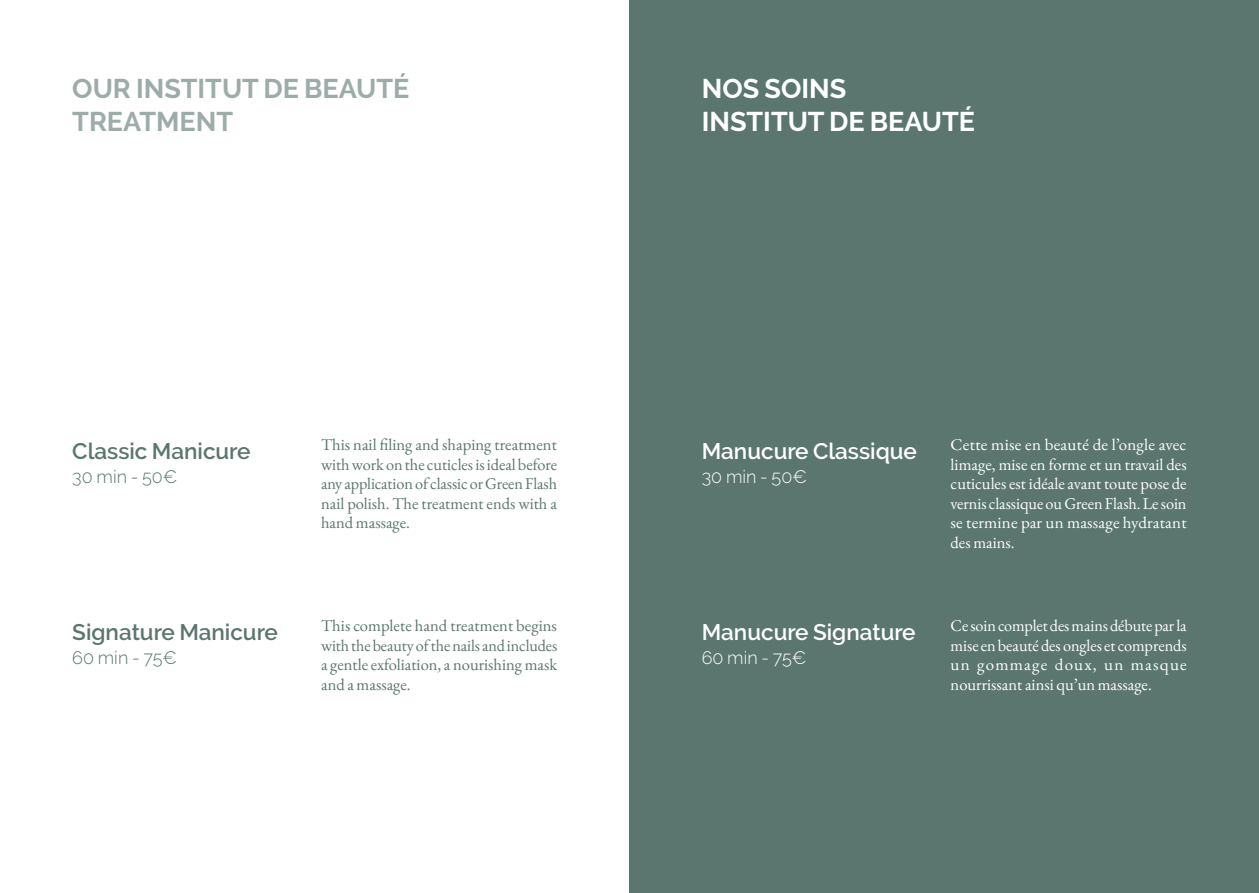
<style>
.page{position:relative;width:1259px;height:893px;background:#fff}
.page>*{position:absolute;margin:0;border:0;box-sizing:border-box;transform-origin:0 0}
.sous-titres{font:700 27px "Raleway";color:#9cada9}
.sous-titres-2{font:700 27px "Raleway";color:#fff}
.sous-titres-3{font:600 22.5px "Raleway";color:#fff}
.sous-titres-4{font:600 22.5px "Raleway";color:#5a766f}
.corps{font:300 18px "Raleway";color:#5a766f}
.corps-2{font:300 18px "Raleway";color:#fff}
.corps-3{font:16.5px/19.5px "EB Garamond";color:#fff;text-align:justify}
.corps-4{font:16.5px/19.5px "EB Garamond";color:#5a766f;text-align:justify}
</style>
<div class="page">
<div style="left:629px;top:0;width:630px;height:893px;background:#5a766f"></div>
<p class="sous-titres" style="left:72px;top:73px;width:338px">OUR INSTITUT DE BEAUTÉ</p>
<p class="sous-titres" style="left:72px;top:106px;width:162px">TREATMENT</p>
<p class="sous-titres-4" style="left:72px;top:438px;width:180px">Classic Manicure</p>
<p class="corps" style="left:72px;top:466px;width:107px">30 min - 50€</p>
<p class="sous-titres-4" style="left:72px;top:619px;width:207px">Signature Manicure</p>
<p class="corps" style="left:72px;top:647px;width:106px">60 min - 75€</p>
<p class="corps-4" style="left:321px;top:435px;width:238px">This nail filing and shaping treatment with work on the cuticles is ideal before any application of classic or Green Flash nail polish. The treatment ends with a hand massage.</p>
<p class="corps-4" style="left:321px;top:616px;width:238px">This complete hand treatment begins with the beauty of the nails and includes a gentle exfoliation, a nourishing mask and a massage.</p>
<p class="sous-titres-2" style="left:702px;top:73px;width:146px">NOS SOINS</p>
<p class="sous-titres-2" style="left:702px;top:106px;width:275px">INSTITUT DE BEAUTÉ</p>
<p class="sous-titres-3" style="left:702px;top:438px;width:217px">Manucure Classique</p>
<p class="corps-2" style="left:702px;top:466px;width:107px">30 min - 50€</p>
<p class="sous-titres-3" style="left:702px;top:619px;width:215px">Manucure Signature</p>
<p class="corps-2" style="left:702px;top:647px;width:106px">60 min - 75€</p>
<p class="corps-3" style="left:950px;top:435px;width:238px">Cette mise en beauté de l’ongle avec limage, mise en forme et un travail des cuticules est idéale avant toute pose de vernis classique ou Green Flash. Le soin se termine par un massage hydratant des mains.</p>
<p class="corps-3" style="left:950px;top:616px;width:238px">Ce soin complet des mains débute par la mise en beauté des ongles et comprends un gommage doux, un masque nourrissant ainsi qu’un massage.</p>
</div>
